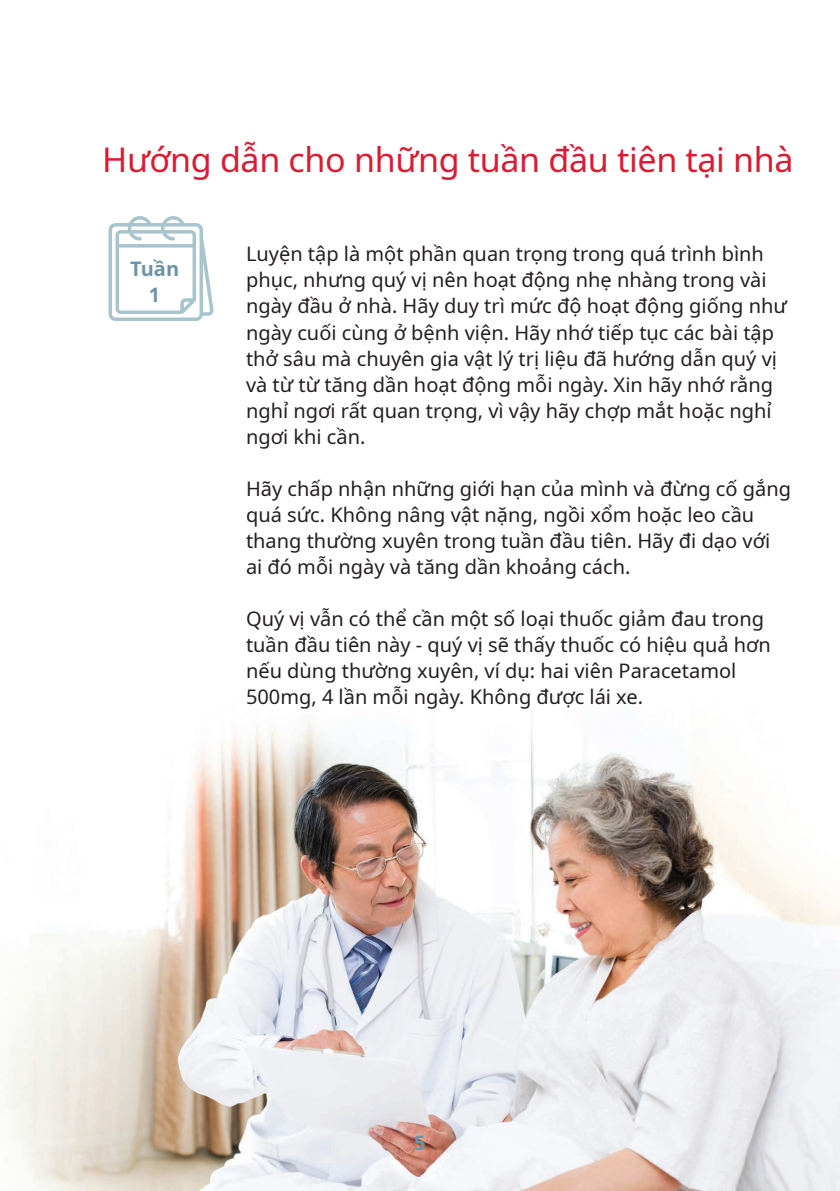
<style>
.page{position:relative;width:840px;height:1191px;background:#fff}
.page>*{position:absolute;margin:0;border:0;box-sizing:border-box;transform-origin:0 0}
.t1{font:34px "Noto Sans";letter-spacing:-.01em;color:#dc1a32}
.t2{font:20px/26px "Noto Sans";color:#231f20}
.t3{font:700 20px "Noto Sans";color:#6e94ab}
</style>
<div class="page">
<img style="left:4px;top:720px;width:835px;height:471px">
<svg style="left:108px;top:216px;width:105px;height:105px"></svg>
<p class="t1" style="left:102px;top:136px;width:692px">Hướng dẫn cho những tuần đầu tiên tại nhà</p>
<p class="t3" style="left:130px;top:255px;width:50px">Tuần</p>
<p class="t3" style="left:149px;top:281px;width:13px">1</p>
<p class="t2" style="left:246px;top:242px;width:542px">Luyện tập là một phần quan trọng trong quá trình bình phục, nhưng quý vị nên hoạt động nhẹ nhàng trong vài ngày đầu ở nhà. Hãy duy trì mức độ hoạt động giống như ngày cuối cùng ở bệnh viện. Hãy nhớ tiếp tục các bài tập thở sâu mà chuyên gia vật lý trị liệu đã hướng dẫn quý vị và từ từ tăng dần hoạt động mỗi ngày. Xin hãy nhớ rằng nghỉ ngơi rất quan trọng, vì vậy hãy chợp mắt hoặc nghỉ ngơi khi cần.</p>
<p class="t2" style="left:246px;top:476px;width:546px">Hãy chấp nhận những giới hạn của mình và đừng cố gắng quá sức. Không nâng vật nặng, ngồi xổm hoặc leo cầu thang thường xuyên trong tuần đầu tiên. Hãy đi dạo với ai đó mỗi ngày và tăng dần khoảng cách.</p>
<p class="t2" style="left:246px;top:606px;width:526px">Quý vị vẫn có thể cần một số loại thuốc giảm đau trong tuần đầu tiên này - quý vị sẽ thấy thuốc có hiệu quả hơn nếu dùng thường xuyên, ví dụ: hai viên Paracetamol 500mg, 4 lần mỗi ngày. Không được lái xe.</p>
<p class="t3" style="left:414px;top:1128px;width:13px">5</p>
</div>
